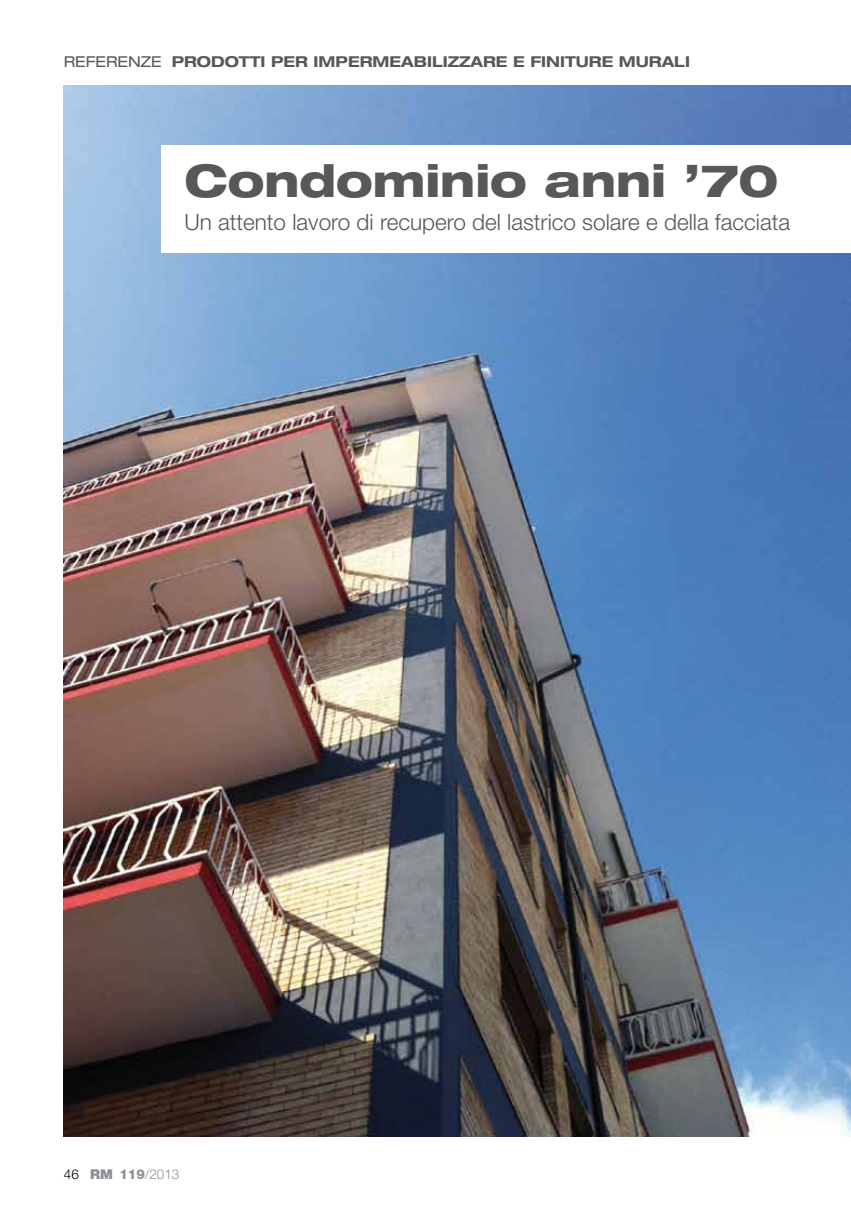
<style>
.page{position:relative;width:851px;height:1212px;background:#fff}
.page>*{position:absolute;margin:0;border:0;box-sizing:border-box;transform-origin:0 0}
.t1{font:800 expanded 45px "Helvetica Neue LT Std";color:#58585a}
.t2{font:300 22.5px "Helvetica Neue LT Std";color:#58585a}
.t3{font:700 expanded 15px "Helvetica Neue LT Std";color:#58585a}
.t4{font:300 13.5px "Helvetica Neue LT Std";color:#8c9094}
.s1{font-weight:400}
.s2{color:#000}
.s3{font-weight:900}
.s4{font-weight:800}
</style>
<div class="page">
<img style="left:64px;top:86px;width:786px;height:1050px">
<div style="left:162px;top:145px;width:688px;height:108px;background:#fff"></div>
<p class="t3" style="left:64px;top:52px;width:627px"><span class="s1">REFERENZE</span> PRODOTTI PER IMPERMEABILIZZARE E FINITURE MURALI</p>
<h1 class="t1" style="left:184px;top:152px;width:595px">Condominio anni ’70</h1>
<p class="t2" style="left:184px;top:208px;width:607px">Un attento lavoro di recupero del lastrico solare e della facciata</p>
<p class="t4" style="left:64px;top:1165px;width:117px"><span class="s2">46</span> <span class="s3">RM</span> <span class="s4">119</span>/2013</p>
</div>
